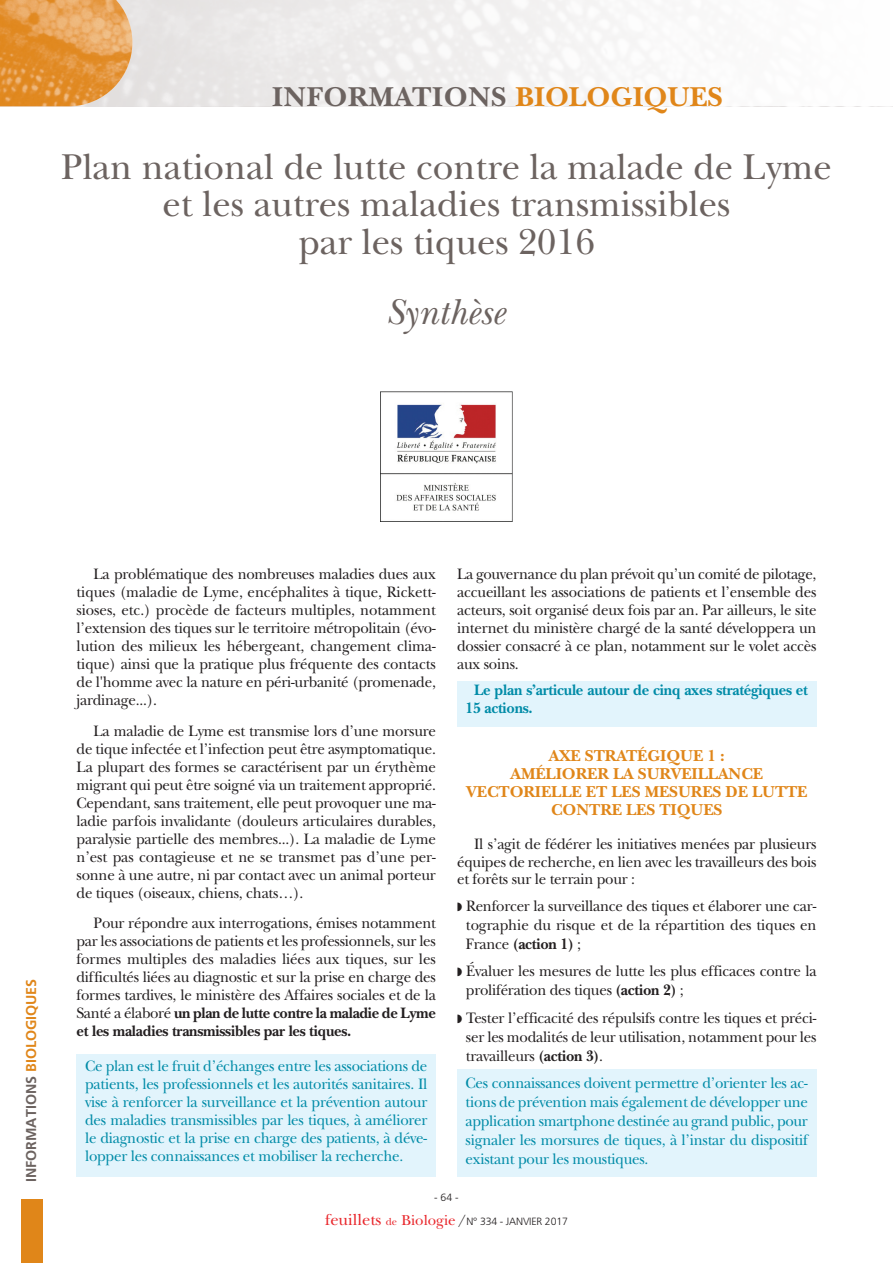
<style>
.page{position:relative;width:893px;height:1263px;background:#fff}
.page>*{position:absolute;margin:0;border:0;box-sizing:border-box;transform-origin:0 0}
.t1{font:37.5px/37.5px "New Baskerville";color:#6c6360;text-align:center}
.t2{font:italic 37.5px "New Baskerville";color:#6c6360}
.t3{font:700 28.5px "New Baskerville";color:#6c6360}
.t4{font:16.5px/18px "New Baskerville Bold SC";letter-spacing:-.005em;color:#e08619;text-align:center}
.t5{font:15.75px/18px "New Baskerville";letter-spacing:-.015em;color:#231f20;text-align:justify;scale:.95 1}
.t6{font:15.75px/18px "New Baskerville";letter-spacing:-.015em;color:#008ba7;text-align:justify;scale:.95 1}
.t7{font:700 15.75px/18px "New Baskerville";letter-spacing:-.015em;color:#008ba7;scale:.95 1}
.t8{font:700 14.25px "Frutiger";color:#6c6360}
.t9{font:300 10.5px "Frutiger";letter-spacing:-.015em;color:#231f20}
.s1{color:#e08619}
.s2{font-weight:700}
.s3{font-family:"New Baskerville";font-weight:700}
.s4{font-family:"New Baskerville";font-weight:400;font-size:16.5px;color:#e9282d}
.s5{font-family:"New Baskerville";font-weight:400;color:#e9282d}
.s6{font-family:"New Baskerville";font-weight:400;font-size:15px;color:#e9282d}
.s7{font-family:"New Baskerville";font-weight:400;font-size:15px}
</style>
<div class="page">
<div style="left:457px;top:1069px;width:359px;height:108px;background:#e2f4fc"></div>
<div style="left:457px;top:682px;width:359px;height:45px;background:#e2f4fc"></div>
<div style="left:77px;top:1054px;width:359px;height:123px;background:#e2f4fc"></div>
<svg style="left:132px;top:0;width:506px;height:106px"></svg>
<img style="left:0;top:0;width:132px;height:106px">
<div style="left:21px;top:1199px;width:22px;height:64px;background:#e08619"></div>
<svg style="left:380px;top:391px;width:133px;height:131px"></svg>
<img style="left:381px;top:392px;width:131px;height:129px">
<h2 class="t3" style="left:272px;top:87px;width:452px">INFORMATIONS <span class="s1">BIOLOGIQUES</span></h2>
<h1 class="t1" style="left:61px;top:152px;width:772px">Plan national de lutte contre la malade de Lyme et les autres maladies transmissibles<br>par les tiques 2016</h1>
<h1 class="t2" style="left:386px;top:298px;width:120px">Synthèse</h1>
<p class="t8" style="left:25px;top:1182px;width:205px;rotate:-90deg">INFORMATIONS <span class="s1">BIOLOGIQUES</span></p>
<p class="t5" style="left:77px;top:566px;width:380px;text-indent:17px">La problématique des nombreuses maladies dues aux tiques (maladie de Lyme, encéphalites à tique, Rickett&shy;sioses, etc.) procède de facteurs multiples, notamment l’extension des tiques sur le territoire métropolitain (évo&shy;lution des milieux les hébergeant, changement clima&shy;tique) ainsi que la pratique plus fréquente des contacts de l'homme avec la nature en péri-urbanité (promenade, jardinage...).</p>
<p class="t5" style="left:77px;top:723px;width:380px;text-indent:17px">La maladie de Lyme est transmise lors d’une morsure de tique infectée et l’infection peut être asymptomatique.<br>La plupart des formes se caractérisent par un érythème migrant qui peut être soigné via un traitement approprié.<br>Cependant, sans traitement, elle peut provoquer une ma&shy;ladie parfois invalidante (douleurs articulaires durables, paralysie partielle des membres...). La maladie de Lyme n’est pas contagieuse et ne se transmet pas d’une per&shy;sonne à une autre, ni par contact avec un animal porteur de tiques (oiseaux, chiens, chats…).</p>
<p class="t5" style="left:77px;top:916px;width:380px;text-indent:17px">Pour répondre aux interrogations, émises notamment par les associations de patients et les professionnels, sur les formes multiples des maladies liées aux tiques, sur les difficultés liées au diagnostic et sur la prise en charge des formes tardives, le ministère des Affaires sociales et de la Santé a élaboré <span class="s2">un plan de lutte contre la maladie de Lyme et les maladies transmissibles par les tiques.</span></p>
<p class="t6" style="left:85px;top:1059px;width:362px">Ce plan est le fruit d’échanges entre les associations de patients, les professionnels et les autorités sanitaires. Il vise à renforcer la surveillance et la prévention autour des maladies transmissibles par les tiques, à améliorer le diagnostic et la prise en charge des patients, à déve&shy;lopper les connaissances et mobiliser la recherche.</p>
<p class="t5" style="left:457px;top:566px;width:380px">La gouvernance du plan prévoit qu’un comité de pilotage, accueillant les associations de patients et l’ensemble des acteurs, soit organisé deux fois par an. Par ailleurs, le site internet du ministère chargé de la santé développera un dossier consacré à ce plan, notamment sur le volet accès aux soins.</p>
<p class="t7" style="left:466px;top:683px;width:362px;text-indent:9px">Le plan s’articule autour de cinq axes stratégiques et<br>15 actions.</p>
<p class="t4" style="left:466px;top:748px;width:343px">AXE STRATÉGIQUE <span class="s3">1</span> :<br>AMÉLIORER LA SURVEILLANCE<br>VECTORIELLE ET LES MESURES DE LUTTE<br>CONTRE LES TIQUES</p>
<p class="t5" style="left:457px;top:837px;width:380px;line-height:17.2px;text-indent:17px">Il s’agit de fédérer les initiatives menées par plusieurs équipes de recherche, en lien avec les travailleurs des bois et forêts sur le terrain pour :</p>
<p class="t5" style="left:466px;top:898px;width:370px;line-height:18.9px">Renforcer la surveillance des tiques et élaborer une car&shy;tographie du risque et de la répartition des tiques en France <span class="s2">(action 1)</span> ;</p>
<p class="t5" style="left:466px;top:963px;width:371px;line-height:18.9px">Évaluer les mesures de lutte les plus efficaces contre la prolifération des tiques <span class="s2">(action 2)</span> ;</p>
<p class="t5" style="left:466px;top:1010px;width:370px;line-height:18.9px">Tester l’efficacité des répulsifs contre les tiques et préci&shy;ser les modalités de leur utilisation, notamment pour les travailleurs <span class="s2">(action 3)</span>.</p>
<p class="t6" style="left:466px;top:1075px;width:362px;line-height:18.9px">Ces connaissances doivent permettre d’orienter les ac&shy;tions de prévention mais également de développer une application smartphone destinée au grand public, pour signaler les morsures de tiques, à l’instar du dispositif existant pour les moustiques.</p>
<p class="t9" style="left:434px;top:1193px;width:26px">-64-</p>
<p class="t9" style="left:325px;top:1217px;width:244px"><span class="s4">feuillets</span> <span class="s5">de</span> <span class="s6">Biologie</span><span class="s7">/</span>N° 334 - JANVIER 2017</p>
</div>
